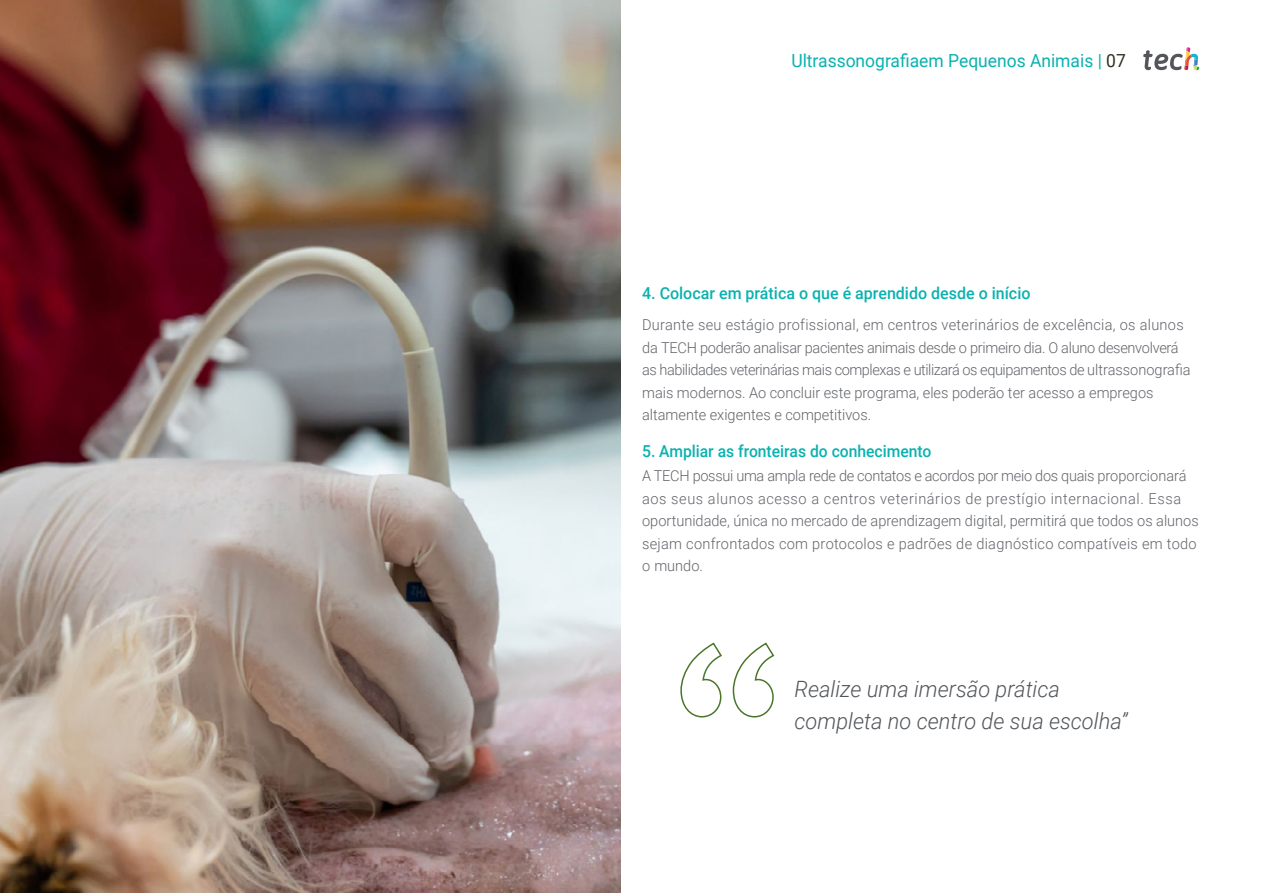
<style>
.page{position:relative;width:1263px;height:893px;background:#fff}
.page>*{position:absolute;margin:0;border:0;box-sizing:border-box;transform-origin:0 0}
.t1{font:italic 300 22.5px/31.5px "Roboto";color:#52555b}
.t2{font:18px "Roboto";color:#09b2af}
.t3{font:500 16.5px "Roboto";color:#09b2af}
.t4{font:500 16.5px "Roboto";color:#09b2af;scale:.95 1}
.t5{font:300 15px/22.5px "Roboto";color:#61646a}
.s1{color:#312e20}
</style>
<div class="page">
<svg style="left:1143px;top:47px;width:56px;height:24px"></svg>
<img style="left:0;top:0;width:621px;height:893px">
<svg style="left:680px;top:642px;width:95px;height:76px"></svg>
<p class="t2" style="left:791px;top:48px;width:336px">Ultrassonografiaem Pequenos Animais | <span class="s1">07</span></p>
<p class="t3" style="left:642px;top:282px;width:390px">4. Colocar em prática o que é aprendido desde o início</p>
<p class="t5" style="left:642px;top:313px;width:550px">Durante seu estágio profissional, em centros veterinários de excelência, os alunos da TECH poderão analisar pacientes animais desde o primeiro dia. O aluno desenvolverá as habilidades veterinárias mais complexas e utilizará os equipamentos de ultrassonografia mais modernos. Ao concluir este programa, eles poderão ter acesso a empregos altamente exigentes e competitivos.</p>
<p class="t4" style="left:642px;top:439px;width:306px">5. Ampliar as fronteiras do conhecimento</p>
<p class="t5" style="left:642px;top:464px;width:558px">A TECH possui uma ampla rede de contatos e acordos por meio dos quais proporcionará aos seus alunos acesso a centros veterinários de prestígio internacional. Essa oportunidade, única no mercado de aprendizagem digital, permitirá que todos os alunos sejam confrontados com protocolos e padrões de diagnóstico compatíveis em todo o mundo.</p>
<h1 class="t1" style="left:794px;top:672px;width:335px">Realize uma imersão prática completa no centro de sua escolha”</h1>
</div>
